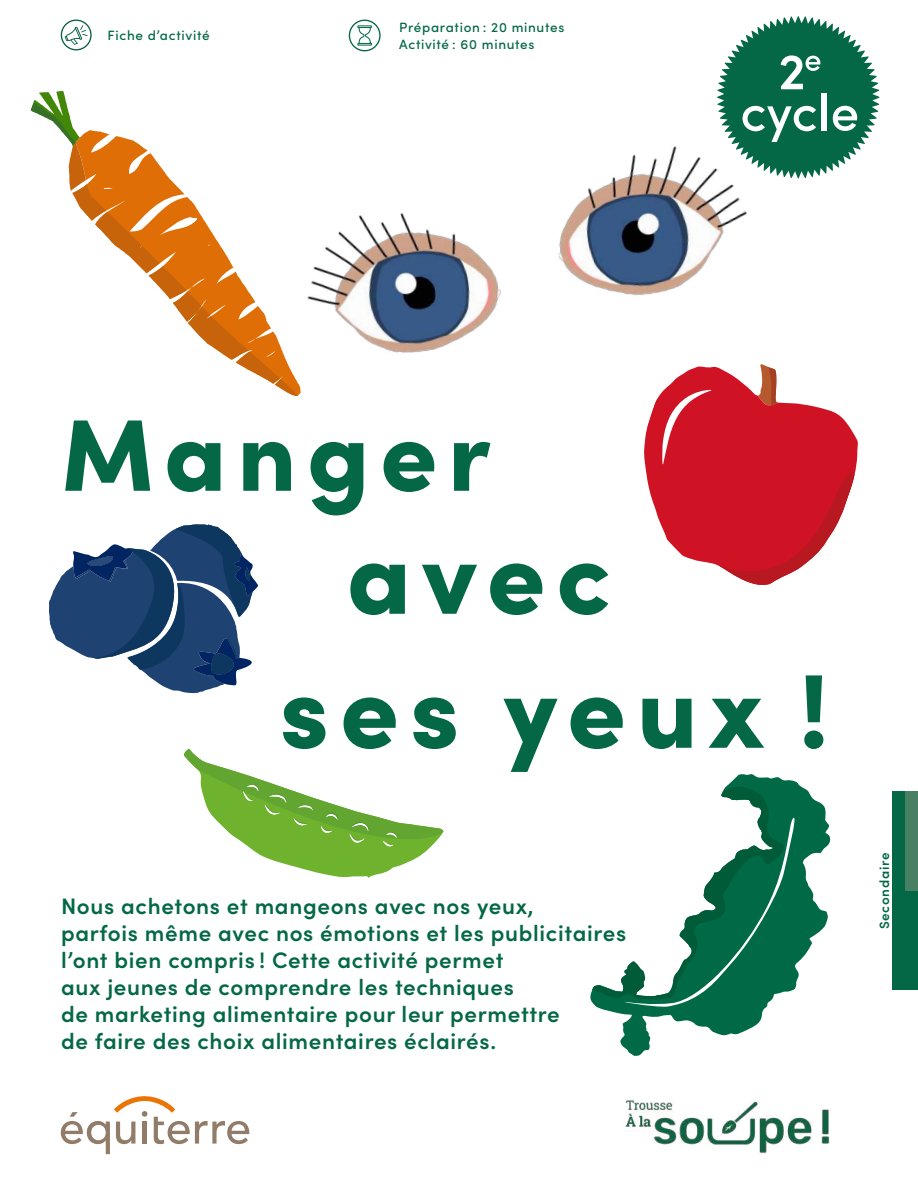
<style>
.page{position:relative;width:918px;height:1188px;background:#fff}
.page>*{position:absolute;margin:0;border:0;box-sizing:border-box;transform-origin:0 0}
.t1{font:900 105px/133.9px "Sofia Pro";letter-spacing:.1em;color:#046846}
.t2{font:900 102px "Sofia Pro";letter-spacing:.1em;color:#046846}
.t3{font:600 51px "Sofia Pro";color:#fff}
.t4{font:600 22.35px/26.8px "Sofia Pro";letter-spacing:.03em;color:#046846}
.t5{font:500 13.5px/17.9px "Sofia Pro";letter-spacing:.05em;color:#046846}
.t6{font:600 13.5px "Sofia Pro";letter-spacing:.05em;color:#046846}
</style>
<div class="page">
<svg style="left:349px;top:20px;width:32px;height:31px"></svg>
<svg style="left:717px;top:16px;width:163px;height:163px"></svg>
<svg style="left:61px;top:1096px;width:188px;height:58px"></svg>
<div style="left:893px;top:792px;width:25px;height:198px;background:#046846"></div>
<div style="left:905px;top:792px;width:13px;height:99px;background:#497f62"></div>
<svg style="left:61px;top:20px;width:31px;height:30px"></svg>
<img style="left:625px;top:1100px;width:205px;height:54px">
<svg style="left:31px;top:91px;width:251px;height:299px"></svg>
<svg style="left:49px;top:524px;width:209px;height:169px"></svg>
<svg style="left:184px;top:748px;width:260px;height:130px"></svg>
<svg style="left:590px;top:774px;width:241px;height:282px"></svg>
<svg style="left:592px;top:778px;width:201px;height:222px"></svg>
<svg style="left:644px;top:366px;width:214px;height:200px;fill:#cf1324"></svg>
<svg style="left:662px;top:390px;width:49px;height:74px;background:#d5303f"></svg>
<svg style="left:718px;top:471px;width:137px;height:114px"></svg>
<svg style="left:758px;top:364px;width:20px;height:42px"></svg>
<img style="left:558px;top:102px;width:214px;height:194px">
<img style="left:282px;top:213px;width:219px;height:184px">
<p class="t5" style="left:108px;top:25px;width:104px">Fiche d’activité</p>
<p class="t5" style="left:399px;top:17px;width:167px">Préparation : 20 minutes<br>Activité : 60 minutes</p>
<h3 class="t3" style="left:778px;top:33px;width:29px">2</h3>
<h2 class="t2" style="left:61px;top:375px;width:431px">Manger</h2>
<h1 class="t1" style="left:279px;top:500px;width:551px;text-indent:67px">avec<br>ses yeux !</h1>
<p class="t4" style="left:61px;top:891px;width:567px">Nous achetons et mangeons avec nos yeux,<br>parfois même avec nos émotions et les publicitaires l’ont bien compris ! Cette activité permet<br>aux jeunes de comprendre les techniques<br>de marketing alimentaire pour leur permettre<br>de faire des choix alimentaires éclairés.</p>
<p class="t6" style="left:874px;top:929px;width:78px;rotate:-90deg">Secondaire</p>
</div>
